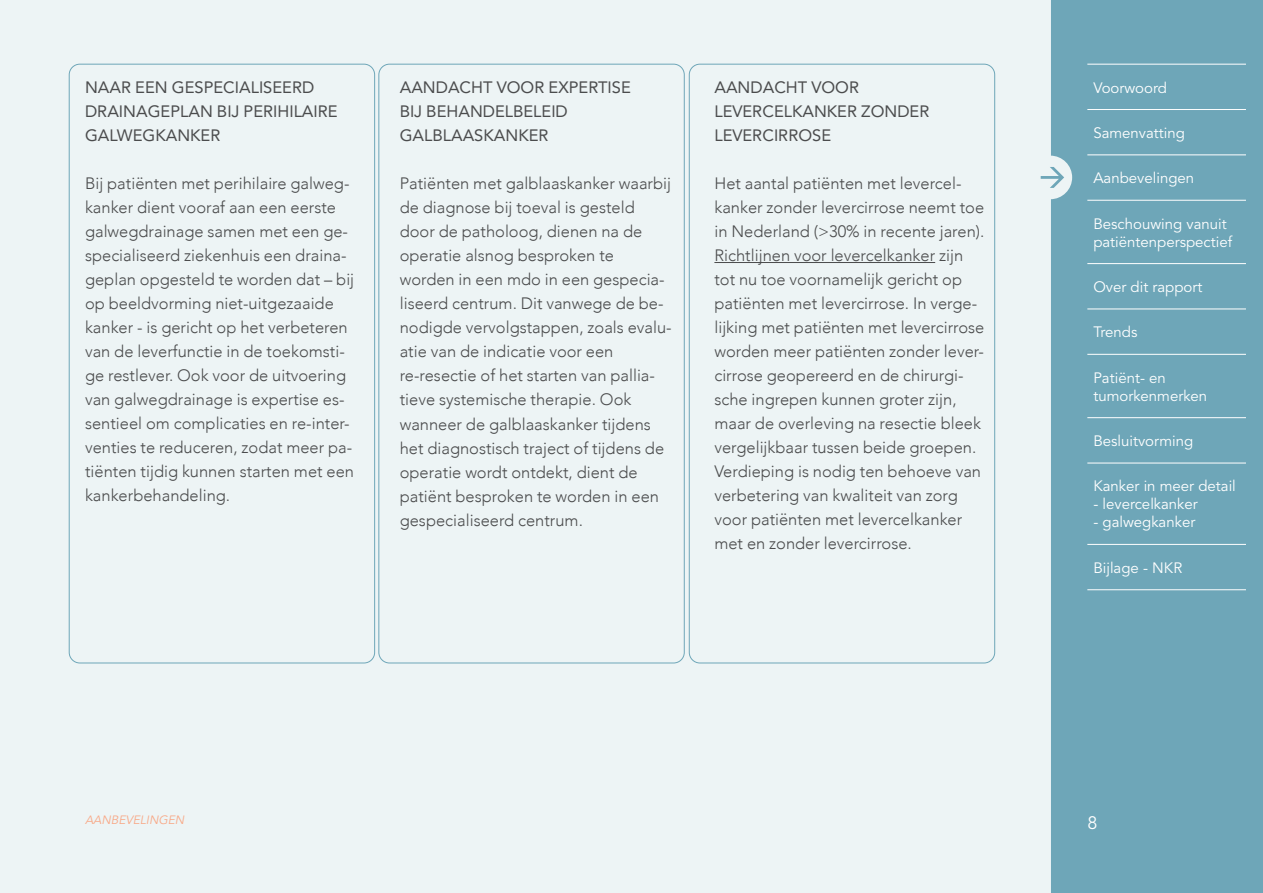
<style>
.page{position:relative;width:1263px;height:893px;background:#fff}
.page>*{position:absolute;margin:0;border:0;box-sizing:border-box;transform-origin:0 0}
.t1{font:18px "Avenir LT Std";color:#fff}
.t2{font:300 16.5px/24px "Avenir";color:#4b4c4d}
.t3{font:16.5px/24px "Avenir";color:#4b4c4d}
.t4{font:15px/18px "Avenir LT Std";color:#fff}
.t5{font:italic 12px "Avenir LT Std";color:#f8a988}
</style>
<div class="page">
<div style="left:1050px;top:0;width:213px;height:893px;background:#6ea6b8"></div>
<hr style="left:1087px;top:64px;width:159px;height:1px;background:#fff">
<hr style="left:1087px;top:109px;width:159px;height:1px;background:#fff">
<hr style="left:1087px;top:154px;width:159px;height:1px;background:#fff">
<hr style="left:1087px;top:200px;width:159px;height:1px;background:#fff">
<hr style="left:1087px;top:263px;width:159px;height:1px;background:#fff">
<hr style="left:1087px;top:309px;width:159px;height:1px;background:#fff">
<hr style="left:1087px;top:354px;width:159px;height:1px;background:#fff">
<hr style="left:1087px;top:417px;width:159px;height:1px;background:#fff">
<hr style="left:1087px;top:463px;width:159px;height:1px;background:#fff">
<hr style="left:1087px;top:544px;width:159px;height:1px;background:#fff">
<hr style="left:1087px;top:589px;width:159px;height:1px;background:#fff">
<div style="left:0;top:0;width:1049px;height:893px;background:#edf4f5"></div>
<hr style="left:714px;top:262px;width:221px;height:1px;background:#4b4c4d">
<div style="left:1028px;top:156px;width:44px;height:43px;background:#edf4f5;border-radius:50%"></div>
<svg style="left:1041px;top:167px;width:23px;height:21px"></svg>
<p class="t3" style="left:85px;top:75px;width:254px">NAAR EEN GESPECIALISEERD<br>DRAINAGEPLAN BIJ PERIHILAIRE<br>GALWEGKANKER</p>
<p class="t2" style="left:85px;top:172px;width:271px">Bij patiënten met perihilaire galweg&shy;kanker dient vooraf aan een eerste galwegdrainage samen met een ge&shy;specialiseerd ziekenhuis een draina&shy;geplan opgesteld te worden dat – bij op beeldvorming niet-uitgezaaide kanker - is gericht op het verbeteren van de leverfunctie in de toekomsti&shy;ge restlever. Ook voor de uitvoering van galwegdrainage is expertise es&shy;sentieel om complicaties en re-inter&shy;venties te reduceren, zodat meer pa&shy;tiënten tijdig kunnen starten met een kankerbehandeling.</p>
<p class="t3" style="left:400px;top:75px;width:233px">AANDACHT VOOR EXPERTISE<br>BIJ BEHANDELBELEID<br>GALBLAASKANKER</p>
<p class="t2" style="left:400px;top:172px;width:274px">Patiënten met galblaaskanker waarbij de diagnose bij toeval is gesteld door de patholoog, dienen na de operatie alsnog besproken te worden in een mdo in een gespecia&shy;liseerd centrum. Dit vanwege de be&shy;nodigde vervolgstappen, zoals evalu&shy;atie van de indicatie voor een re-resectie of het starten van pallia&shy;tieve systemische therapie. Ook wanneer de galblaaskanker tijdens het diagnostisch traject of tijdens de operatie wordt ontdekt, dient de patiënt besproken te worden in een gespecialiseerd centrum.</p>
<p class="t3" style="left:714px;top:75px;width:217px">AANDACHT VOOR<br>LEVERCELKANKER ZONDER<br>LEVERCIRROSE</p>
<p class="t2" style="left:714px;top:172px;width:271px">Het aantal patiënten met levercel&shy;kanker zonder levercirrose neemt toe in Nederland (&gt;30% in recente jaren).<br>Richtlijnen voor levercelkanker zijn tot nu toe voornamelijk gericht op patiënten met levercirrose. In verge&shy;lijking met patiënten met levercirrose worden meer patiënten zonder lever&shy;cirrose geopereerd en de chirurgi&shy;sche ingrepen kunnen groter zijn, maar de overleving na resectie bleek vergelijkbaar tussen beide groepen.<br>Verdieping is nodig ten behoeve van verbetering van kwaliteit van zorg voor patiënten met levercelkanker met en zonder levercirrose.</p>
<p class="t5" style="left:85px;top:813px;width:103px">AANBEVELINGEN</p>
<p class="t4" style="left:1093px;top:79px;width:75px">Voorwoord</p>
<p class="t4" style="left:1093px;top:124px;width:93px">Samenvatting</p>
<p class="t4" style="left:1093px;top:169px;width:102px">Aanbevelingen</p>
<p class="t4" style="left:1093px;top:215px;width:140px">Beschouwing vanuit patiëntenperspectief</p>
<p class="t4" style="left:1093px;top:278px;width:111px">Over dit rapport</p>
<p class="t4" style="left:1093px;top:324px;width:46px">Trends</p>
<p class="t4" style="left:1093px;top:369px;width:115px">Patiënt- en tumorkenmerken</p>
<p class="t4" style="left:1093px;top:432px;width:101px">Besluitvorming</p>
<p class="t4" style="left:1093px;top:478px;width:144px">Kanker in meer detail</p>
<p class="t4" style="left:1093px;top:496px;width:106px">- levercelkanker</p>
<p class="t4" style="left:1093px;top:514px;width:103px">- galwegkanker</p>
<p class="t4" style="left:1093px;top:559px;width:90px">Bijlage - NKR</p>
<p class="t1" style="left:1087px;top:812px;width:12px">8</p>
</div>
